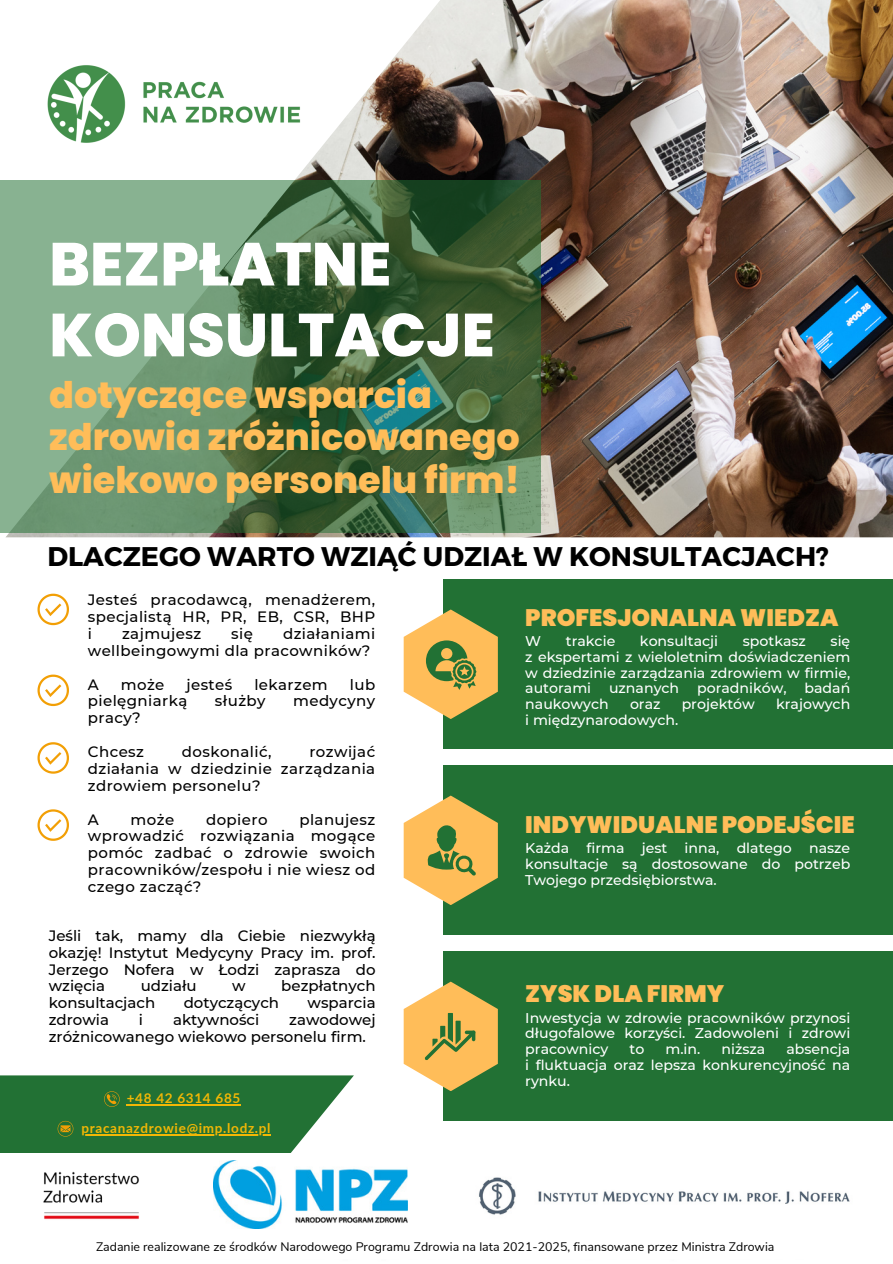
<style>
.page{position:relative;width:893px;height:1264px;background:#fff}
.page>*{position:absolute;margin:0;border:0;box-sizing:border-box;transform-origin:0 0}
.t1{font:800 60.6px/70.8px "Poppins";color:#fff}
.t2{font:800 36.6px/42.8px "Poppins";color:#ffbd59}
.t3{font:700 27px "Montserrat";color:#000}
.t4{font:900 23.85px "Poppins";color:#ffbd59}
.t5{font:500 15px/16.8px "Montserrat";letter-spacing:.03em;color:#000;text-align:justify}
.t6{font:500 15px/16.8px "Montserrat";color:#000}
.t7{font:500 14.1px/15.8px "Montserrat";color:#fff;text-align:justify}
.t8{font:700 13.5px "Lato";letter-spacing:.05em;color:#f2b705}
.t9{font:12.45px "Nunito Sans";color:#000}
</style>
<div class="page">
<div style="left:443px;top:579px;width:449px;height:169px;background:#227134"></div>
<div style="left:443px;top:765px;width:449px;height:169px;background:#227134"></div>
<div style="left:443px;top:951px;width:449px;height:169px;background:#227134"></div>
<svg style="left:37px;top:593px;width:32px;height:32px"></svg>
<svg style="left:37px;top:674px;width:32px;height:32px"></svg>
<svg style="left:37px;top:742px;width:32px;height:31px"></svg>
<svg style="left:37px;top:809px;width:32px;height:31px"></svg>
<svg style="left:403px;top:795px;width:95px;height:110px"></svg>
<svg style="left:403px;top:609px;width:95px;height:110px"></svg>
<svg style="left:403px;top:981px;width:95px;height:110px"></svg>
<svg style="left:0;top:1075px;width:354px;height:78px;background:#397e45"></svg>
<img style="left:5px;top:0;width:887px;height:537px">
<svg style="left:0;top:180px;width:540px;height:352px;background:#5a805c"></svg>
<hr style="left:127px;top:1104px;width:114px;height:1px;background:#f2b705">
<hr style="left:81px;top:1134px;width:190px;height:1px;background:#f2b705">
<img style="left:43px;top:1171px;width:96px;height:49px">
<img style="left:213px;top:1160px;width:195px;height:68px">
<img style="left:479px;top:1177px;width:371px;height:38px">
<img style="left:24px;top:37px;width:296px;height:137px">
<p class="t1" style="left:49px;top:229px;width:447px">BEZPŁATNE<br>KONSULTACJE</p>
<p class="t2" style="left:49px;top:373px;width:472px">dotyczące wsparcia zdrowia zróżnicowanego wiekowo personelu firm!</p>
<p class="t3" style="left:47px;top:538px;width:783px">DLACZEGO WARTO WZIĄĆ UDZIAŁ W KONSULTACJACH?</p>
<p class="t5" style="left:88px;top:591px;width:289px">Jesteś pracodawcą, menadżerem, specjalistą HR, PR, EB, CSR, BHP i</p>
<p class="t4" style="left:525px;top:600px;width:315px">PROFESJONALNA WIEDZA</p>
<p class="t7" style="left:525px;top:633px;width:17px">W</p>
<p class="t7" style="left:566px;top:633px;width:51px">trakcie</p>
<p class="t7" style="left:640px;top:633px;width:80px">konsultacji</p>
<p class="t7" style="left:742px;top:633px;width:65px">spotkasz</p>
<p class="t5" style="left:88px;top:625px;width:289px;text-indent:195px">działaniami wellbeingowymi dla pracowników?</p>
<p class="t5" style="left:88px;top:675px;width:12px">A</p>
<p class="t5" style="left:121px;top:675px;width:45px">może</p>
<p class="t5" style="left:186px;top:675px;width:47px">jesteś</p>
<p class="t5" style="left:254px;top:675px;width:75px">lekarzem</p>
<p class="t5" style="left:350px;top:675px;width:27px">lub</p>
<p class="t5" style="left:88px;top:692px;width:101px">pielęgniarką</p>
<p class="t5" style="left:215px;top:692px;width:52px">służby</p>
<p class="t5" style="left:293px;top:692px;width:84px">medycyny</p>
<p class="t5" style="left:88px;top:709px;width:54px">pracy?</p>
<p class="t5" style="left:88px;top:743px;width:58px">Chcesz</p>
<p class="t5" style="left:182px;top:743px;width:91px">doskonalić,</p>
<p class="t5" style="left:122px;top:625px;width:81px">zajmujesz</p>
<p class="t5" style="left:231px;top:625px;width:23px">się</p>
<p class="t7" style="left:525px;top:633px;width:326px;text-indent:305px">się z ekspertami z wieloletnim doświadczeniem w dziedzinie zarządzania zdrowiem w firmie, autorami</p>
<p class="t7" style="left:609px;top:680px;width:72px">uznanych</p>
<p class="t7" style="left:697px;top:680px;width:91px">poradników,</p>
<p class="t7" style="left:804px;top:680px;width:47px">badań</p>
<p class="t7" style="left:525px;top:696px;width:85px">naukowych</p>
<p class="t7" style="left:630px;top:696px;width:32px">oraz</p>
<p class="t7" style="left:681px;top:696px;width:75px">projektów</p>
<p class="t7" style="left:776px;top:696px;width:76px">krajowych</p>
<p class="t7" style="left:525px;top:711px;width:155px">i międzynarodowych.</p>
<p class="t5" style="left:88px;top:743px;width:289px;text-indent:221px">rozwijać działania w dziedzinie zarządzania zdrowiem personelu?</p>
<p class="t5" style="left:88px;top:810px;width:12px">A</p>
<p class="t5" style="left:131px;top:810px;width:45px">może</p>
<p class="t5" style="left:206px;top:810px;width:63px">dopiero</p>
<p class="t4" style="left:525px;top:807px;width:331px">INDYWIDUALNE PODEJŚCIE</p>
<p class="t7" style="left:525px;top:840px;width:326px">Każda firma jest inna, dlatego nasze konsultacje są dostosowane do potrzeb Twojego przedsiębiorstwa.</p>
<p class="t5" style="left:88px;top:810px;width:289px;text-indent:211px">planujesz wprowadzić rozwiązania mogące pomóc zadbać o zdrowie swoich pracowników/zespołu i nie wiesz od czego zacząć?</p>
<p class="t5" style="left:49px;top:927px;width:328px">Jeśli tak, mamy dla Ciebie niezwykłą okazję! Instytut Medycyny Pracy im. prof.<br>Jerzego Nofera w Łodzi zaprasza do wzięcia</p>
<p class="t6" style="left:141px;top:977px;width:57px">udziału</p>
<p class="t5" style="left:232px;top:977px;width:15px">w</p>
<p class="t6" style="left:281px;top:977px;width:96px">bezpłatnych</p>
<p class="t6" style="left:49px;top:994px;width:108px">konsultacjach</p>
<p class="t6" style="left:184px;top:994px;width:97px">dotyczących</p>
<p class="t6" style="left:307px;top:994px;width:69px">wsparcia</p>
<p class="t6" style="left:49px;top:1011px;width:62px">zdrowia</p>
<p class="t5" style="left:139px;top:1011px;width:6px">i</p>
<p class="t6" style="left:173px;top:1011px;width:88px">aktywności</p>
<p class="t6" style="left:49px;top:1011px;width:328px;text-indent:240px">zawodowej zróżnicowanego wiekowo personelu firm.</p>
<p class="t8" style="left:127px;top:1090px;width:115px">+48 42 6314 685</p>
<p class="t8" style="left:81px;top:1119px;width:191px">pracanazdrowie@imp.lodz.pl</p>
<p class="t4" style="left:525px;top:977px;width:200px">ZYSK DLA FIRMY</p>
<p class="t7" style="left:525px;top:1009px;width:326px">Inwestycja w zdrowie pracowników przynosi długofalowe korzyści. Zadowoleni i zdrowi pracownicy</p>
<p class="t7" style="left:525px;top:1041px;width:326px;text-indent:261px">absencja i fluktuacja oraz lepsza konkurencyjność na rynku.</p>
<p class="t7" style="left:629px;top:1041px;width:16px">to</p>
<p class="t7" style="left:665px;top:1041px;width:36px">m.in.</p>
<p class="t7" style="left:721px;top:1041px;width:45px">niższa</p>
<p class="t9" style="left:96px;top:1238px;width:680px">Zadanie realizowane ze środków Narodowego Programu Zdrowia na lata 2021-2025, finansowane przez Ministra Zdrowia</p>
</div>
